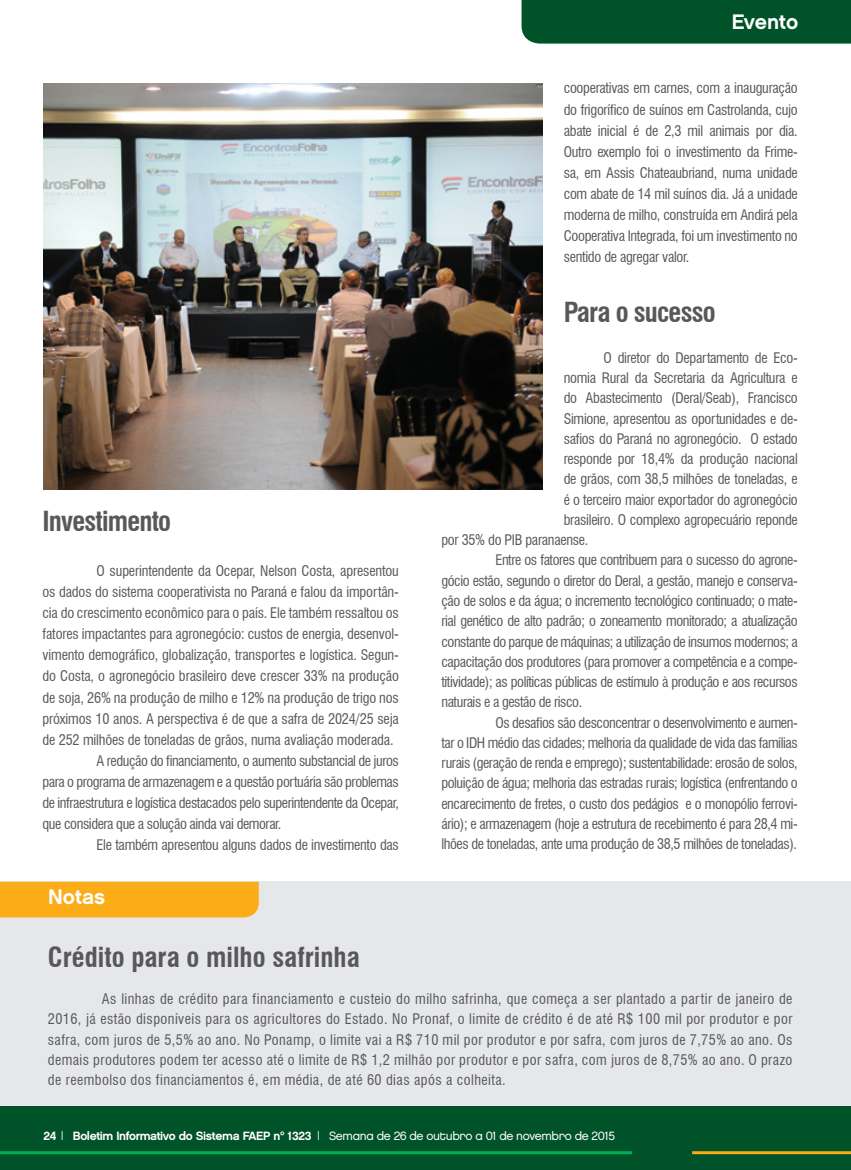
<style>
.page{position:relative;width:851px;height:1170px;background:#fff}
.page>*{position:absolute;margin:0;border:0;box-sizing:border-box;transform-origin:0 0}
.t1{font:700 condensed 27px "Swiss 721 BT";letter-spacing:-.015em;color:#58585b}
.t2{font:21px "Chalet New York Nineteen Sixty";color:#fff}
.t3{font:condensed 14.25px/21px "Swiss 721 BT";letter-spacing:-.03em;color:#58585b;text-align:justify}
.t4{font:condensed 14.25px "Swiss 721 BT";letter-spacing:-.01em;color:#58585b}
.t5{font:12px "Chalet New York Nineteen Sixty";letter-spacing:-.03em;color:#fff}
.s1{font-family:"Chalet London Nineteen Eighty"}
</style>
<div class="page">
<div style="left:0;top:1106px;width:850px;height:63px;background:#005229"></div>
<hr style="left:0;top:1151px;width:631px;height:3px;background:#00b055">
<hr style="left:692px;top:1151px;width:158px;height:3px;background:#fbac17">
<div style="left:521px;top:0;width:329px;height:44px;background:#005229"></div>
<div style="left:0;top:881px;width:850px;height:225px;background:#e6e7e8"></div>
<div style="left:0;top:881px;width:259px;height:36px;background:#fbac17"></div>
<img style="left:43px;top:83px;width:499px;height:406px">
<h1 class="t1" style="left:43px;top:505px;width:130px">Investimento</h1>
<p class="t4" style="left:97px;top:562px;width:304px">O superintendente da Ocepar, Nelson Costa, apresentou</p>
<p class="t4" style="left:43px;top:583px;width:358px">os dados do sistema cooperativista no Paraná e falou da importân-</p>
<p class="t4" style="left:43px;top:604px;width:358px">cia do crescimento econômico para o país. Ele também ressaltou os</p>
<p class="t4" style="left:43px;top:625px;width:358px">fatores impactantes para agronegócio: custos de energia, desenvol-</p>
<p class="t4" style="left:43px;top:646px;width:358px">vimento demográfico, globalização, transportes e logística. Segun-</p>
<p class="t4" style="left:43px;top:667px;width:358px">do Costa, o agronegócio brasileiro deve crescer 33% na produção</p>
<p class="t4" style="left:43px;top:688px;width:358px">de soja, 26% na produção de milho e 12% na produção de trigo nos</p>
<p class="t4" style="left:43px;top:709px;width:358px">próximos 10 anos. A perspectiva é de que a safra de 2024/25 seja</p>
<p class="t4" style="left:43px;top:730px;width:352px">de 252 milhões de toneladas de grãos, numa avaliação moderada.</p>
<p class="t3" style="left:97px;top:749px;width:304px">A redução do financiamento, o aumento substancial de juros</p>
<p class="t3" style="left:43px;top:770px;width:358px">para o programa de armazenagem e a questão portuária são problemas</p>
<p class="t3" style="left:43px;top:791px;width:358px">de infraestrutura e logística destacados pelo superintendente da Ocepar,</p>
<p class="t3" style="left:43px;top:812px;width:240px">que considera que a solução ainda vai demorar.</p>
<p class="t3" style="left:97px;top:833px;width:304px">Ele também apresentou alguns dados de investimento das</p>
<h2 class="t2" style="left:48px;top:883px;width:59px">Notas</h2>
<h2 class="t2" style="left:731px;top:9px;width:68px">Evento</h2>
<p class="t3" style="left:563px;top:78px;width:235px">cooperativas em carnes, com a inauguração do frigorífico de suínos em Castrolanda, cujo abate inicial é de 2,3 mil animais por dia.<br>Outro exemplo foi o investimento da Frime&shy;sa, em Assis Chateaubriand, numa unidade com abate de 14 mil suínos dia. Já a unidade moderna de milho, construída em Andirá pela Cooperativa Integrada, foi um investimento no sentido de agregar valor.</p>
<h1 class="t1" style="left:563px;top:296px;width:153px">Para o sucesso</h1>
<p class="t3" style="left:603px;top:347px;width:196px">O diretor do Departamento de Eco-</p>
<p class="t3" style="left:563px;top:367px;width:235px">nomia Rural da Secretaria da Agricultura e</p>
<p class="t3" style="left:563px;top:387px;width:235px">do Abastecimento (Deral/Seab), Francisco</p>
<p class="t3" style="left:563px;top:408px;width:235px">Simione, apresentou as oportunidades e de-</p>
<p class="t3" style="left:563px;top:428px;width:235px">safios do Paraná no agronegócio. O estado</p>
<p class="t3" style="left:563px;top:448px;width:235px">responde por 18,4% da produção nacional</p>
<p class="t3" style="left:563px;top:468px;width:235px">de grãos, com 38,5 milhões de toneladas, e</p>
<p class="t3" style="left:563px;top:489px;width:235px">é o terceiro maior exportador do agronegócio</p>
<p class="t3" style="left:563px;top:509px;width:235px">brasileiro. O complexo agropecuário reponde</p>
<p class="t3" style="left:441px;top:529px;width:148px">por 35% do PIB paranaense.</p>
<p class="t3" style="left:495px;top:549px;width:304px">Entre os fatores que contribuem para o sucesso do agrone-</p>
<p class="t3" style="left:441px;top:570px;width:358px">gócio estão, segundo o diretor do Deral, a gestão, manejo e conserva-</p>
<p class="t3" style="left:441px;top:590px;width:358px">ção de solos e da água; o incremento tecnológico continuado; o mate-</p>
<p class="t3" style="left:441px;top:610px;width:358px">rial genético de alto padrão; o zoneamento monitorado; a atualização</p>
<p class="t3" style="left:441px;top:630px;width:358px">constante do parque de máquinas; a utilização de insumos modernos; a</p>
<p class="t3" style="left:441px;top:651px;width:358px">capacitação dos produtores (para promover a competência e a compe-</p>
<p class="t3" style="left:441px;top:671px;width:358px">titividade); as políticas públicas de estímulo à produção e aos recursos</p>
<p class="t3" style="left:441px;top:691px;width:142px">naturais e a gestão de risco.</p>
<p class="t3" style="left:495px;top:711px;width:304px">Os desafios são desconcentrar o desenvolvimento e aumen-</p>
<p class="t3" style="left:441px;top:732px;width:358px">tar o IDH médio das cidades; melhoria da qualidade de vida das famílias</p>
<p class="t3" style="left:441px;top:752px;width:358px">rurais (geração de renda e emprego); sustentabilidade: erosão de solos,</p>
<p class="t3" style="left:441px;top:772px;width:358px">poluição de água; melhoria das estradas rurais; logística (enfrentando o</p>
<p class="t3" style="left:441px;top:792px;width:358px">encarecimento de fretes, o custo dos pedágios e o monopólio ferrovi-</p>
<p class="t3" style="left:441px;top:813px;width:358px">ário); e armazenagem (hoje a estrutura de recebimento é para 28,4 mi-</p>
<p class="t3" style="left:441px;top:833px;width:357px">lhões de toneladas, ante uma produção de 38,5 milhões de toneladas).</p>
<h1 class="t1" style="left:48px;top:941px;width:313px">Crédito para o milho safrinha</h1>
<p class="t3" style="left:48px;top:988px;width:746px;line-height:20.2px;text-indent:54px">As linhas de crédito para financiamento e custeio do milho safrinha, que começa a ser plantado a partir de janeiro de 2016, já estão disponíveis para os agricultores do Estado. No Pronaf, o limite de crédito é de até R$ 100 mil por produtor e por safra, com juros de 5,5% ao ano. No Ponamp, o limite vai a R$ 710 mil por produtor e por safra, com juros de 7,75% ao ano. Os demais produtores podem ter acesso até o limite de R$ 1,2 milhão por produtor e por safra, com juros de 8,75% ao ano. O prazo de reembolso dos financiamentos é, em média, de até 60 dias após a colheita.</p>
<p class="t5" style="left:43px;top:1128px;width:573px">24 | Boletim Informativo do Sistema FAEP nº 1323 | <span class="s1">Semana de 26 de outubro a 01 de novembro de 2015</span></p>
</div>
